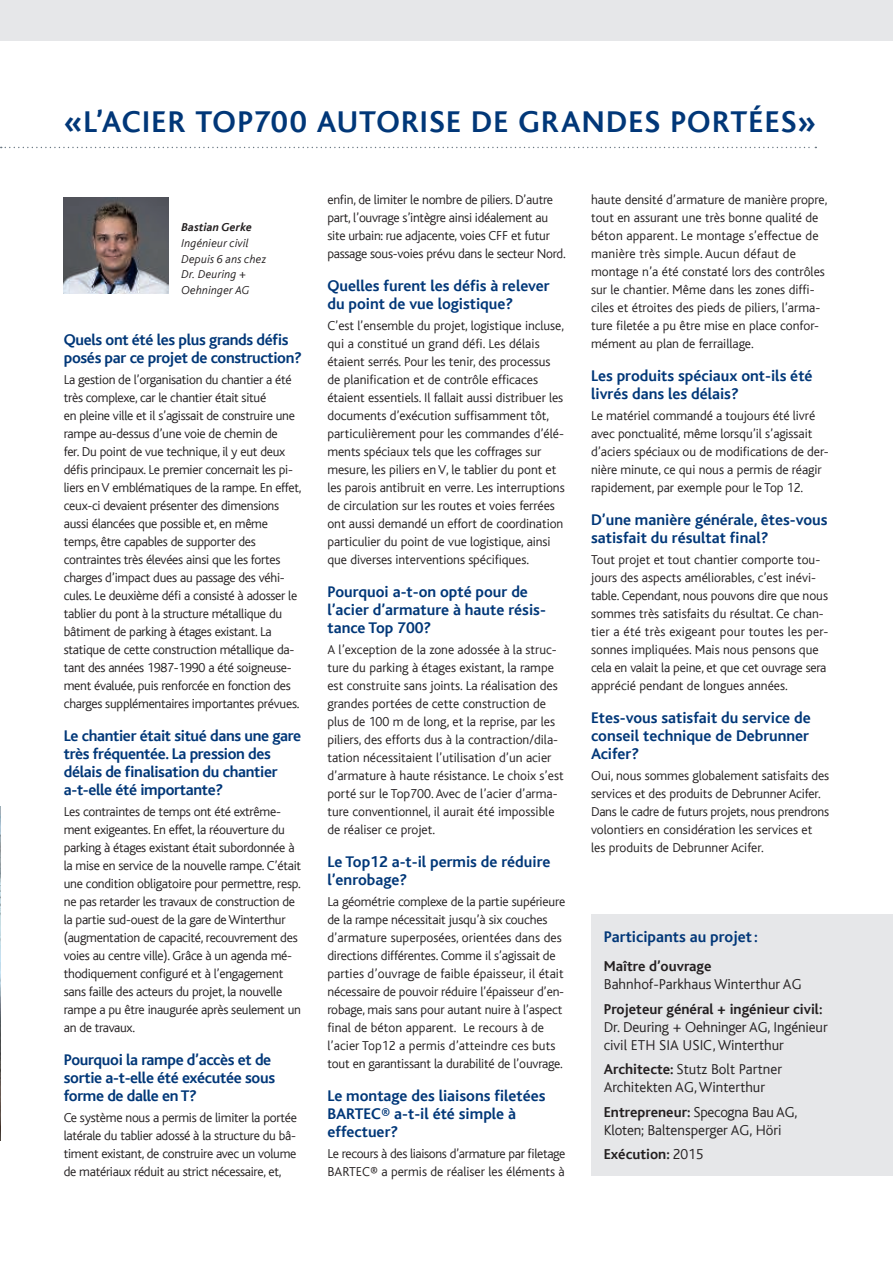
<style>
.page{position:relative;width:893px;height:1263px;background:#fff}
.page>*{position:absolute;margin:0;border:0;box-sizing:border-box;transform-origin:0 0}
.t1{font:700 31.5px "Kl Bliss";letter-spacing:.035em;color:#013778}
.t2{font:700 16.2px/18px "Kl Bliss";color:#013778}
.t3{font:700 16.2px/18px "Kl Bliss";letter-spacing:-.02em;color:#013778}
.t4{font:300 15px/18px "Kl Bliss";color:#231f20}
.t5{font:700 15px "Kl Bliss";color:#231f20}
.t6{font:300 13.5px/18px "Kl Bliss";letter-spacing:-.01em;color:#231f20}
.t7{font:italic 300 12px/15.6px "Kl Bliss";letter-spacing:.02em;color:#231f20}
.t8{font:italic 700 12px "Kl Bliss";letter-spacing:.015em;color:#231f20}
.s1{font-weight:700}
.s2{font-weight:300}
</style>
<div class="page">
<div style="left:0;top:0;width:893px;height:40px;background:#e6e7e9"></div>
<svg style="left:1px;top:147px;width:815px;height:1px"></svg>
<div style="left:591px;top:915px;width:302px;height:261px;background:#e6e7e9"></div>
<img style="left:0;top:807px;width:1px;height:333px">
<img style="left:64px;top:197px;width:104px;height:97px">
<h1 class="t1" style="left:64px;top:105px;width:754px">«L’ACIER TOP700 AUTORISE DE GRANDES PORTÉES»</h1>
<p class="t8" style="left:181px;top:220px;width:72px">Bastian Gerke</p>
<p class="t7" style="left:181px;top:236px;width:86px">Ingénieur civil<br>Depuis 6 ans chez<br>Dr. Deuring +<br>Oehninger AG</p>
<p class="t3" style="left:64px;top:331px;width:240px">Quels ont été les plus grands défis posés par ce projet de construction?</p>
<p class="t6" style="left:64px;top:371px;width:239px">La gestion de l’organisation du chantier a été très complexe, car le chantier était situé<br>en pleine ville et il s’agissait de construire une rampe au-dessus d’une voie de chemin de<br>fer. Du point de vue technique, il y eut deux défis principaux. Le premier concernait les pi&shy;liers en V emblématiques de la rampe. En effet, ceux-ci devaient présenter des dimen sions aussi élancées que possible et, en même temps, être capables de supporter des contraintes très élevées ainsi que les fortes charges d’impact dues au passage des véhi&shy;cules. Le deuxième défi a consisté à adosser le tablier du pont à la structure métallique du bâtiment de parking à étages existant. La statique de cette construction métallique da&shy;tant des années 1987-1990 a été soigneuse&shy;ment évaluée, puis renforcée en fonction des charges supplémentaires importantes prévues.</p>
<p class="t3" style="left:64px;top:727px;width:239px">Le chantier était situé dans une gare très fréquentée. La pression des délais de finalisation du chantier a-t-elle été importante?</p>
<p class="t6" style="left:64px;top:803px;width:239px">Les contraintes de temps ont été extrême&shy;ment exigeantes. En effet, la réouverture du parking à étages existant était subordonnée à la mise en service de la nouvelle rampe. C’était une condition obligatoire pour permettre, resp. ne pas retarder les travaux de construction de la partie sud-ouest de la gare de Winterthur (augmentation de capacité, recouvrement des voies au centre ville). Grâce à un agenda mé&shy;thodiquement configuré et à l’engagement sans faille des acteurs du projet, la nouvelle rampe a pu être inaugurée après seulement un an de travaux.</p>
<p class="t3" style="left:64px;top:1051px;width:213px">Pourquoi la rampe d’accès et de sortie a-t-elle été exécutée sous forme de dalle en T?</p>
<p class="t6" style="left:64px;top:1109px;width:235px;text-align:justify">Ce système nous a permis de limiter la portée latérale du tablier adossé à la structure du bâ&shy;timent existant, de construire avec un volume de matériaux réduit au strict nécessaire, et,</p>
<p class="t6" style="left:327px;top:191px;width:240px">enfin, de limi ter le nombre de piliers. D’autre part, l’ouvrage s’intègre ainsi idéalement au site urbain: rue adjacente, voies CFF et futur passage sous-voies prévu dans le secteur Nord.</p>
<p class="t2" style="left:327px;top:277px;width:224px">Quelles furent les défis à relever du point de vue logistique?</p>
<p class="t6" style="left:327px;top:317px;width:239px">C’est l’ensemble du projet, logistique incluse, qui a constitué un grand défi. Les délais étaient serrés. Pour les tenir, des processus de planification et de contrôle efficaces étaient essentiels. Il fallait aussi distribuer les documents d’exécution suffisamment tôt, particulièrement pour les commandes d’élé&shy;ments spéciaux tels que les coffrages sur mesure, les piliers en V, le tablier du pont et les parois antibruit en verre. Les interruptions de circulation sur les routes et voies ferrées ont aussi demandé un effort de coordination particulier du point de vue logistique, ainsi que diverses interventions spécifiques.</p>
<p class="t2" style="left:327px;top:583px;width:220px">Pourquoi a-t-on opté pour de l’acier d’armature à haute résis&shy;tance Top 700?</p>
<p class="t6" style="left:327px;top:641px;width:238px">A l’exception de la zone adossée à la struc&shy;ture du parking à étages existant, la rampe est construite sans joints. La réalisation des grandes portées de cette construction de plus de 100 m de long, et la reprise, par les piliers, des efforts dus à la contraction/dila&shy;tation nécessitaient l’utilisation d’un acier d’armature à haute résistance. Le choix s’est porté sur le Top700. Avec de l’acier d’arma&shy;ture conventionnel, il aurait été impossible de réaliser ce projet.</p>
<p class="t2" style="left:327px;top:853px;width:225px">Le Top12 a-t-il permis de réduire l’enrobage?</p>
<p class="t6" style="left:327px;top:893px;width:239px">La géométrie complexe de la partie supérieure de la rampe nécessitait jusqu’à six couches d’armature superposées, orientées dans des directions différentes. Comme il s’agissait de parties d’ouvrage de faible épaisseur, il était nécessaire de pouvoir réduire l’épaisseur d’en&shy;robage, mais sans pour autant nuire à l’aspect final de béton apparent. Le recours à de l’acier Top12 a permis d’atteindre ces buts tout en garantissant la durabilité de l’ouvrage.</p>
<p class="t2" style="left:327px;top:1087px;width:220px">Le montage des liaisons filetées<br>BARTEC® a-t-il été simple à effectuer?</p>
<p class="t6" style="left:327px;top:1145px;width:239px">Le recours à des liaisons d’armature par filetage<br>BARTEC® a permis de réaliser les éléments à</p>
<p class="t6" style="left:591px;top:191px;width:238px">haute densité d’armature de manière propre, tout en assurant une très bonne qualité de béton apparent. Le montage s’effectue de manière très simple. Aucun défaut de montage n’a été constaté lors des contrôles sur le chantier. Même dans les zones diffi&shy;ciles et étroites des pieds de piliers, l’arma&shy;ture filetée a pu être mise en place confor&shy;mément au plan de ferraillage.</p>
<p class="t2" style="left:591px;top:367px;width:223px">Les produits spéciaux ont-ils été livrés dans les délais?</p>
<p class="t6" style="left:591px;top:407px;width:239px">Le matériel commandé a toujours été livré avec ponctualité, même lorsqu’il s’agissait d’aciers spéciaux ou de modifications de der&shy;nière minute, ce qui nous a permis de réagir rapidement, par exemple pour le Top 12.</p>
<p class="t2" style="left:591px;top:511px;width:238px">D’une manière générale, êtes-vous satisfait du résultat final?</p>
<p class="t6" style="left:591px;top:551px;width:239px">Tout projet et tout chantier comporte tou&shy;jours des aspects améliorables, c’est inévi&shy;table. Cependant, nous pouvons dire que nous sommes très satisfaits du résultat. Ce chan&shy;tier a été très exigeant pour toutes les per&shy;sonnes impliquées. Mais nous pensons que cela en valait la peine, et que cet ouvrage sera apprécié pendant de longues années.</p>
<p class="t2" style="left:591px;top:709px;width:221px;text-align:justify">Etes-vous satisfait du service de conseil technique de Debrunner Acifer?</p>
<p class="t6" style="left:591px;top:767px;width:240px">Oui, nous sommes globalement satisfaits des services et des produits de Debrunner Acifer.<br>Dans le cadre de futurs projets, nous prendrons volontiers en considération les services et les produits de Debrunner Acifer.</p>
<p class="t2" style="left:604px;top:928px;width:155px">Participants au projet :</p>
<p class="t5" style="left:604px;top:959px;width:109px">Maître d’ouvrage</p>
<p class="t4" style="left:604px;top:976px;width:199px">Bahnhof-Parkhaus Winterthur AG</p>
<p class="t5" style="left:604px;top:1001px;width:220px">Projeteur général + ingénieur civil:</p>
<p class="t4" style="left:604px;top:1019px;width:225px">Dr. Deuring + Oehninger AG, Ingénieur civil ETH SIA USIC, Winterthur</p>
<p class="t4" style="left:604px;top:1061px;width:180px"><span class="s1">Architecte:</span> Stutz Bolt Partner<br>Architekten AG, Winterthur</p>
<p class="t4" style="left:604px;top:1103px;width:195px"><span class="s1">Entrepreneur:</span> Specogna Bau AG,<br>Kloten; Baltensperger AG, Höri</p>
<p class="t5" style="left:604px;top:1146px;width:101px">Exécution: <span class="s2">2015</span></p>
</div>
